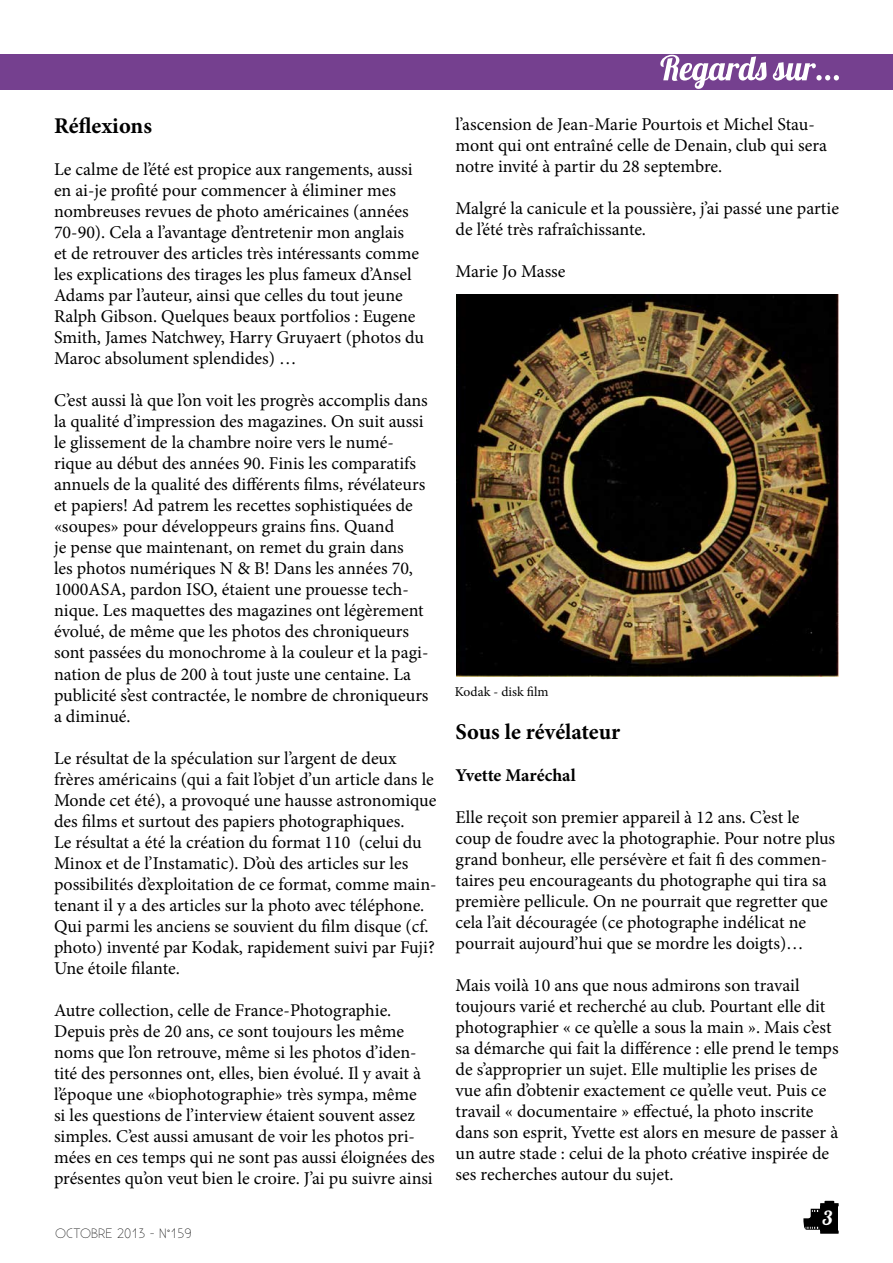
<style>
.page{position:relative;width:893px;height:1263px;background:#fff}
.page>*{position:absolute;margin:0;border:0;box-sizing:border-box;transform-origin:0 0}
.t1{font:700 22.5px "Minion Pro";color:#000}
.t2{font:19.5px "Lobster 1.4";color:#fff}
.t3{font:18px/21px "Minion Pro";color:#000}
.t4{font:700 18px "Minion Pro";letter-spacing:-.005em;color:#000}
.t5{font:300 13.5px "Existence";color:#000}
.t6{font:13.5px "Minion Pro";color:#000}
</style>
<div class="page">
<svg style="left:803px;top:1201px;width:31px;height:29px"></svg>
<div style="left:820px;top:1206px;width:18px;height:25px;background:#000"></div>
<hr style="left:820px;top:1203px;width:19px;height:3px;background:#000">
<svg style="left:820px;top:1230px;width:19px;height:4px"></svg>
<div style="left:0;top:54px;width:893px;height:36px;background:#75408f"></div>
<svg style="left:660px;top:55px;width:179px;height:34px"></svg>
<img style="left:457px;top:294px;width:382px;height:383px">
<p class="t1" style="left:54px;top:110px;width:99px">Réflexions</p>
<p class="t3" style="left:54px;top:159px;width:371px">Le calme de l’été est propice aux rangements, aussi en ai-je profité pour commencer à éliminer mes nombreuses revues de photo américaines (années 70-90). Cela a l’avantage d’entretenir mon anglais<br>et de retrouver des articles très intéressants comme les explications des tirages les plus fameux d’Ansel Adams par l’auteur, ainsi que celles du tout jeune Ralph Gibson. Quelques beaux portfolios : Eugene Smith, James Natchwey, Harry Gruyaert (photos du Maroc absolument splendides) …</p>
<p class="t3" style="left:54px;top:390px;width:376px">C’est aussi là que l’on voit les progrès accomplis dans la qualité d’impression des magazines. On suit aussi le glissement de la chambre noire vers le numé&shy;rique au début des années 90. Finis les comparatifs annuels de la qualité des différents films, révélateurs et papiers! Ad patrem les recettes sophistiquées de «soupes» pour développeurs grains fins. Quand<br>je pense que maintenant, on remet du grain dans<br>les photos numériques N &amp; B! Dans les années 70, 1000ASA, pardon ISO, étaient une prouesse tech&shy;nique. Les maquettes des magazines ont légèrement évolué, de même que les photos des chroniqueurs sont passées du monochrome à la couleur et la pagi&shy;nation de plus de 200 à tout juste une centaine. La publicité s’est contractée, le nombre de chroniqueurs a diminué.</p>
<p class="t3" style="left:54px;top:747px;width:384px">Le résultat de la spéculation sur l’argent de deux frères américains (qui a fait l’objet d’un article dans le Monde cet été), a provoqué une hausse astronomique des films et surtout des papiers photographiques.<br>Le résultat a été la création du format 110 (celui du Minox et de l’Instamatic). D’où des articles sur les possibilités d’exploitation de ce format, comme main&shy;tenant il y a des articles sur la photo avec téléphone.<br>Qui parmi les anciens se souvient du film disque (cf. photo) inventé par Kodak, rapidement suivi par Fuji?<br>Une étoile filante.</p>
<p class="t3" style="left:54px;top:999px;width:382px">Autre collection, celle de France-Photographie.<br>Depuis près de 20 ans, ce sont toujours les même noms que l’on retrouve, même si les photos d’iden&shy;tité des personnes ont, elles, bien évolué. Il y avait à l’époque une «biophotographie» très sympa, même<br>si les questions de l’interview étaient souvent assez simples. C’est aussi amusant de voir les photos pri&shy;mées en ces temps qui ne sont pas aussi éloignées des présentes qu’on veut bien le croire. J’ai pu suivre ainsi</p>
<p class="t5" style="left:55px;top:1226px;width:138px">OCTOBRE 2013 - N°159</p>
<p class="t3" style="left:455px;top:114px;width:373px">l’ascension de Jean-Marie Pourtois et Michel Stau&shy;mont qui ont entraîné celle de Denain, club qui sera notre invité à partir du 28 septembre.</p>
<p class="t3" style="left:455px;top:198px;width:385px">Malgré la canicule et la poussière, j’ai passé une partie de l’été très rafraîchissante.</p>
<p class="t3" style="left:455px;top:261px;width:112px">Marie Jo Masse</p>
<p class="t6" style="left:455px;top:682px;width:95px">Kodak - disk film</p>
<p class="t1" style="left:455px;top:716px;width:166px">Sous le révélateur</p>
<p class="t4" style="left:455px;top:763px;width:122px">Yvette Maréchal</p>
<p class="t3" style="left:455px;top:807px;width:381px">Elle reçoit son premier appareil à 12 ans. C’est le coup de foudre avec la photographie. Pour notre plus grand bonheur, elle persévère et fait fi des commen&shy;taires peu encourageants du photographe qui tira sa première pellicule. On ne pourrait que regretter que cela l’ait découragée (ce photographe indélicat ne pourrait aujourd’hui que se mordre les doigts)…</p>
<p class="t3" style="left:455px;top:975px;width:385px">Mais voilà 10 ans que nous admirons son travail toujours varié et recherché au club. Pourtant elle dit photographier « ce qu’elle a sous la main ». Mais c’est sa démarche qui fait la différence : elle prend le temps de s’approprier un sujet. Elle multiplie les prises de vue afin d’obtenir exactement ce qu’elle veut. Puis ce travail « documentaire » effectué, la photo inscrite dans son esprit, Yvette est alors en mesure de passer à un autre stade : celui de la photo créative inspirée de ses recherches autour du sujet.</p>
<p class="t2" style="left:822px;top:1205px;width:12px">3</p>
</div>
